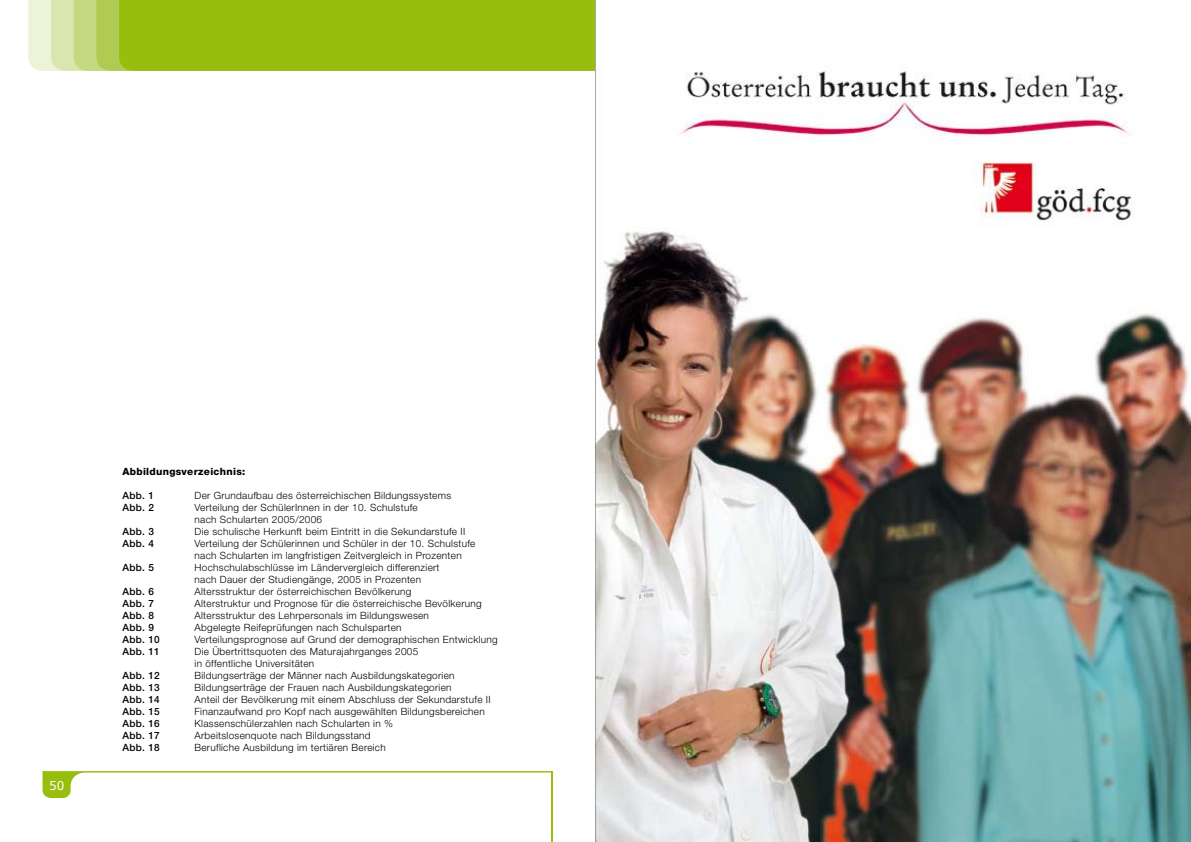
<style>
.page{position:relative;width:1191px;height:842px;background:#fff}
.page>*{position:absolute;margin:0;border:0;box-sizing:border-box;transform-origin:0 0}
.t1{font:12px "Verdana";color:#fff}
.t2{font:300 10px/12px "Helvetica Neue";letter-spacing:.03em;color:#000}
.t3{font:500 10px "Helvetica Neue";letter-spacing:.03em;color:#000}
.t4{font:800 10px "Helvetica Neue";letter-spacing:.03em;color:#000}
</style>
<div class="page">
<hr style="left:551px;top:771px;width:2px;height:71px;background:#97be0d">
<svg style="left:43px;top:771px;width:508px;height:27px"></svg>
<div style="left:28px;top:0;width:23px;height:71px;background:#ecf3d9"></div>
<svg style="left:51px;top:0;width:544px;height:71px;background:#9cc11b"></svg>
<img style="left:596px;top:71px;width:595px;height:771px">
<p class="t1" style="left:49px;top:778px;width:17px">50</p>
<p class="t4" style="left:122px;top:466px;width:124px">Abbildungsverzeichnis:</p>
<p class="t3" style="left:122px;top:490px;width:33px">Abb. 1</p>
<p class="t2" style="left:194px;top:489px;width:258px">Der Grundaufbau des österreichischen Bildungssystems</p>
<p class="t3" style="left:122px;top:502px;width:33px">Abb. 2</p>
<p class="t2" style="left:194px;top:501px;width:225px">Verteilung der SchülerInnen in der 10. Schulstufe nach Schularten 2005/2006</p>
<p class="t3" style="left:122px;top:526px;width:33px">Abb. 3</p>
<p class="t2" style="left:194px;top:525px;width:272px">Die schulische Herkunft beim Eintritt in die Sekundarstufe II</p>
<p class="t3" style="left:122px;top:538px;width:33px">Abb. 4</p>
<p class="t2" style="left:194px;top:537px;width:282px">Verteilung der Schülerinnen und Schüler in der 10. Schulstufe nach Schularten im langfristigen Zeitvergleich in Prozenten</p>
<p class="t3" style="left:122px;top:562px;width:33px">Abb. 5</p>
<p class="t2" style="left:194px;top:561px;width:246px">Hochschulabschlüsse im Ländervergleich differenziert nach Dauer der Studiengänge, 2005 in Prozenten</p>
<p class="t3" style="left:122px;top:586px;width:33px">Abb. 6</p>
<p class="t2" style="left:194px;top:585px;width:218px">Altersstruktur der österreichischen Bevölkerung</p>
<p class="t3" style="left:122px;top:598px;width:33px">Abb. 7</p>
<p class="t2" style="left:194px;top:597px;width:289px">Alterstruktur und Prognose für die österreichische Bevölkerung</p>
<p class="t3" style="left:122px;top:610px;width:33px">Abb. 8</p>
<p class="t2" style="left:194px;top:609px;width:236px">Altersstruktur des Lehrpersonals im Bildungswesen</p>
<p class="t3" style="left:122px;top:622px;width:33px">Abb. 9</p>
<p class="t2" style="left:194px;top:621px;width:208px">Abgelegte Reifeprüfungen nach Schulsparten</p>
<p class="t3" style="left:122px;top:634px;width:39px">Abb. 10</p>
<p class="t2" style="left:194px;top:633px;width:305px">Verteilungsprognose auf Grund der demographischen Entwicklung</p>
<p class="t3" style="left:122px;top:646px;width:39px">Abb. 11</p>
<p class="t2" style="left:194px;top:645px;width:225px">Die Übertrittsquoten des Maturajahrganges 2005 in öffentliche Universitäten</p>
<p class="t3" style="left:122px;top:670px;width:39px">Abb. 12</p>
<p class="t2" style="left:194px;top:669px;width:261px">Bildungserträge der Männer nach Ausbildungskategorien</p>
<p class="t3" style="left:122px;top:682px;width:39px">Abb. 13</p>
<p class="t2" style="left:194px;top:681px;width:258px">Bildungserträge der Frauen nach Ausbildungskategorien</p>
<p class="t3" style="left:122px;top:694px;width:39px">Abb. 14</p>
<p class="t2" style="left:194px;top:693px;width:298px">Anteil der Bevölkerung mit einem Abschluss der Sekundarstufe II</p>
<p class="t3" style="left:122px;top:706px;width:39px">Abb. 15</p>
<p class="t2" style="left:194px;top:705px;width:292px">Finanzaufwand pro Kopf nach ausgewählten Bildungsbereichen</p>
<p class="t3" style="left:122px;top:718px;width:39px">Abb. 16</p>
<p class="t2" style="left:194px;top:717px;width:200px">Klassenschülerzahlen nach Schularten in %</p>
<p class="t3" style="left:122px;top:730px;width:39px">Abb. 17</p>
<p class="t2" style="left:194px;top:729px;width:178px">Arbeitslosenquote nach Bildungsstand</p>
<p class="t3" style="left:122px;top:742px;width:39px">Abb. 18</p>
<p class="t2" style="left:194px;top:741px;width:193px">Berufliche Ausbildung im tertiären Bereich</p>
</div>
